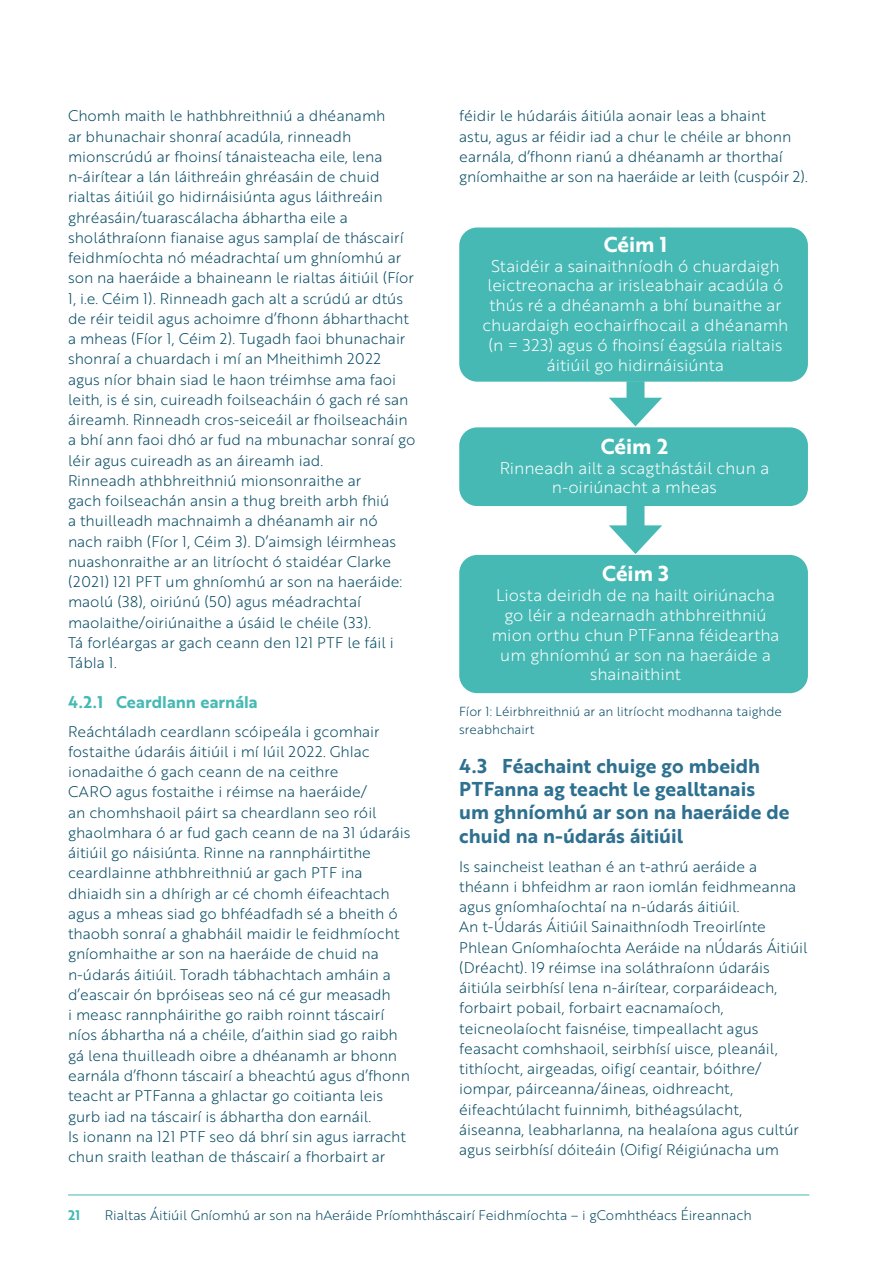
<style>
.page{position:relative;width:893px;height:1263px;background:#fff}
.page>*{position:absolute;margin:0;border:0;box-sizing:border-box;transform-origin:0 0}
.t1{font:21px "Brother 1816 Bold";color:#fff}
.t2{font:19.5px/23.4px "Brother 1816 Bold";color:#2e7090}
.t3{font:16.5px/19.8px "Brother 1816 Light";color:#fff;text-align:center}
.t4{font:16.5px "Brother 1816 Bold";color:#47b9b4}
.t5{font:15px/20.2px "Brother 1816 Light";color:#004760}
.t6{font:13.5px "Brother 1816 Light";color:#004760}
.t7{font:13.5px "Brother 1816 Bold";color:#47b9b4}
.t8{font:12.75px/18px "Brother 1816 Light";color:#004760}
</style>
<div class="page">
<hr style="left:68px;top:1194px;width:741px;height:1px;background:#47b9b4">
<div style="left:459px;top:227px;width:349px;height:155px;background:#47b9b4;border-radius:18px"></div>
<div style="left:459px;top:427px;width:349px;height:79px;background:#47b9b4;border-radius:18px"></div>
<div style="left:459px;top:555px;width:349px;height:138px;background:#47b9b4;border-radius:18px"></div>
<div style="left:626px;top:381px;width:18px;height:28px;background:#47b9b4"></div>
<svg style="left:609px;top:398px;width:53px;height:28px"></svg>
<div style="left:626px;top:504px;width:18px;height:32px;background:#47b9b4"></div>
<svg style="left:609px;top:525px;width:53px;height:29px"></svg>
<p class="t5" style="left:68px;top:105px;width:349px">Chomh maith le hathbhreithniú a dhéanamh<br>ar bhunachair shonraí acadúla, rinneadh mionscrúdú ar fhoinsí tánaisteacha eile, lena n-áirítear a lán láithreáin ghréasáin de chuid rialtas áitiúil go hidirnáisiúnta agus láithreáin ghréasáin/tuarascálacha ábhartha eile a sholáthraíonn fianaise agus samplaí de tháscairí feidhmíochta nó méadrachtaí um ghníomhú ar son na haeráide a bhaineann le rialtas áitiúil (Fíor 1, i.e. Céim 1). Rinneadh gach alt a scrúdú ar dtús de réir teidil agus achoimre d’fhonn ábharthacht a mheas (Fíor 1, Céim 2). Tugadh faoi bhunachair shonraí a chuardach i mí an Mheithimh 2022 agus níor bhain siad le haon tréimhse ama faoi leith, is é sin, cuireadh foilseacháin ó gach ré san áireamh. Rinneadh cros-seiceáil ar fhoilseacháin a bhí ann faoi dhó ar fud na mbunachar sonraí go léir agus cuireadh as an áireamh iad.<br>Rinneadh athbhreithniú mionsonraithe ar<br>gach foilseachán ansin a thug breith arbh fhiú<br>a thuilleadh machnaimh a dhéanamh air nó nach raibh (Fíor 1, Céim 3). D’aimsigh léirmheas nuashonraithe ar an litríocht ó staidéar Clarke (2021) 121 PFT um ghníomhú ar son na haeráide: maolú (38), oiriúnú (50) agus méadrachtaí maolaithe/oiriúnaithe a úsáid le chéile (33).<br>Tá forléargas ar gach ceann den 121 PTF le fáil i Tábla 1.</p>
<p class="t4" style="left:68px;top:689px;width:191px">4.2.1 Ceardlann earnála</p>
<p class="t5" style="left:68px;top:721px;width:344px">Reáchtáladh ceardlann scóipeála i gcomhair fostaithe údaráis áitiúil i mí Iúil 2022. Ghlac ionadaithe ó gach ceann de na ceithre<br>CARO agus fostaithe i réimse na haeráide/<br>an chomhshaoil páirt sa cheardlann seo róil ghaolmhara ó ar fud gach ceann de na 31 údaráis áitiúil go náisiúnta. Rinne na rannpháirtithe ceardlainne athbhreithniú ar gach PTF ina dhiaidh sin a dhírigh ar cé chomh éifeachtach agus a mheas siad go bhféadfadh sé a bheith ó thaobh sonraí a ghabháil maidir le feidhmíocht gníomhaithe ar son na haeráide de chuid na n-údarás áitiúil. Toradh tábhachtach amháin a d’eascair ón bpróiseas seo ná cé gur measadh<br>i measc rannpháirithe go raibh roinnt táscairí níos ábhartha ná a chéile, d’aithin siad go raibh gá lena thuilleadh oibre a dhéanamh ar bhonn earnála d’fhonn táscairí a bheachtú agus d’fhonn teacht ar PTFanna a ghlactar go coitianta leis gurb iad na táscairí is ábhartha don earnáil.<br>Is ionann na 121 PTF seo dá bhrí sin agus iarracht chun sraith leathan de tháscairí a fhorbairt ar</p>
<p class="t5" style="left:459px;top:105px;width:350px">féidir le húdaráis áitiúla aonair leas a bhaint<br>astu, agus ar féidir iad a chur le chéile ar bhonn earnála, d’fhonn rianú a dhéanamh ar thorthaí gníomhaithe ar son na haeráide ar leith (cuspóir 2).</p>
<h1 class="t1" style="left:604px;top:228px;width:65px">Céim 1</h1>
<p class="t3" style="left:483px;top:255px;width:307px">Staidéir a sainaithníodh ó chuardaigh leictreonacha ar irisleabhair acadúla ó thús ré a dhéanamh a bhí bunaithe ar chuardaigh eochairfhocail a dhéanamh (n = 323) agus ó fhoinsí éagsúla rialtais áitiúil go hidirnáisiúnta</p>
<h1 class="t1" style="left:601px;top:430px;width:69px">Céim 2</h1>
<p class="t3" style="left:500px;top:457px;width:271px">Rinneadh ailt a scagthástáil chun a n-oiriúnacht a mheas</p>
<h1 class="t1" style="left:602px;top:558px;width:68px">Céim 3</h1>
<p class="t3" style="left:492px;top:585px;width:289px">Liosta deiridh de na hailt oiriúnacha go léir a ndearnadh athbhreithniú mion orthu chun PTFanna féideartha um ghníomhú ar son na haeráide a shainaithint</p>
<p class="t8" style="left:459px;top:702px;width:324px">Fíor 1: Léirbhreithniú ar an litríocht modhanna taighde sreabhchairt</p>
<h2 class="t2" style="left:459px;top:753px;width:332px">4.3 Féachaint chuige go mbeidh<br>PTFanna ag teacht le gealltanais um ghníomhú ar son na haeráide de chuid na n-údarás áitiúil</h2>
<p class="t5" style="left:459px;top:855px;width:350px">Is saincheist leathan é an t-athrú aeráide a théann i bhfeidhm ar raon iomlán feidhmeanna agus gníomhaíochtaí na n-údarás áitiúil.<br>An t-Údarás Áitiúil Sainaithníodh Treoirlínte Phlean Gníomhaíochta Aeráide na nÚdarás Áitiúil (Dréacht). 19 réimse ina soláthraíonn údaráis áitiúla seirbhísí lena n-áirítear, corparáideach, forbairt pobail, forbairt eacnamaíoch, teicneolaíocht faisnéise, timpeallacht agus feasacht comhshaoil, seirbhísí uisce, pleanáil, tithíocht, airgeadas, oifigí ceantair, bóithre/ iompar, páirceanna/áineas, oidhreacht, éifeachtúlacht fuinnimh, bithéagsúlacht, áiseanna, leabharlanna, na healaíona agus cultúr agus seirbhísí dóiteáin (Oifigí Réigiúnacha um</p>
<p class="t7" style="left:68px;top:1204px;width:14px">21</p>
<p class="t6" style="left:105px;top:1205px;width:648px">Rialtas Áitiúil Gníomhú ar son na hAeráide Príomhtháscairí Feidhmíochta – i gComhthéacs Éireannach</p>
</div>
